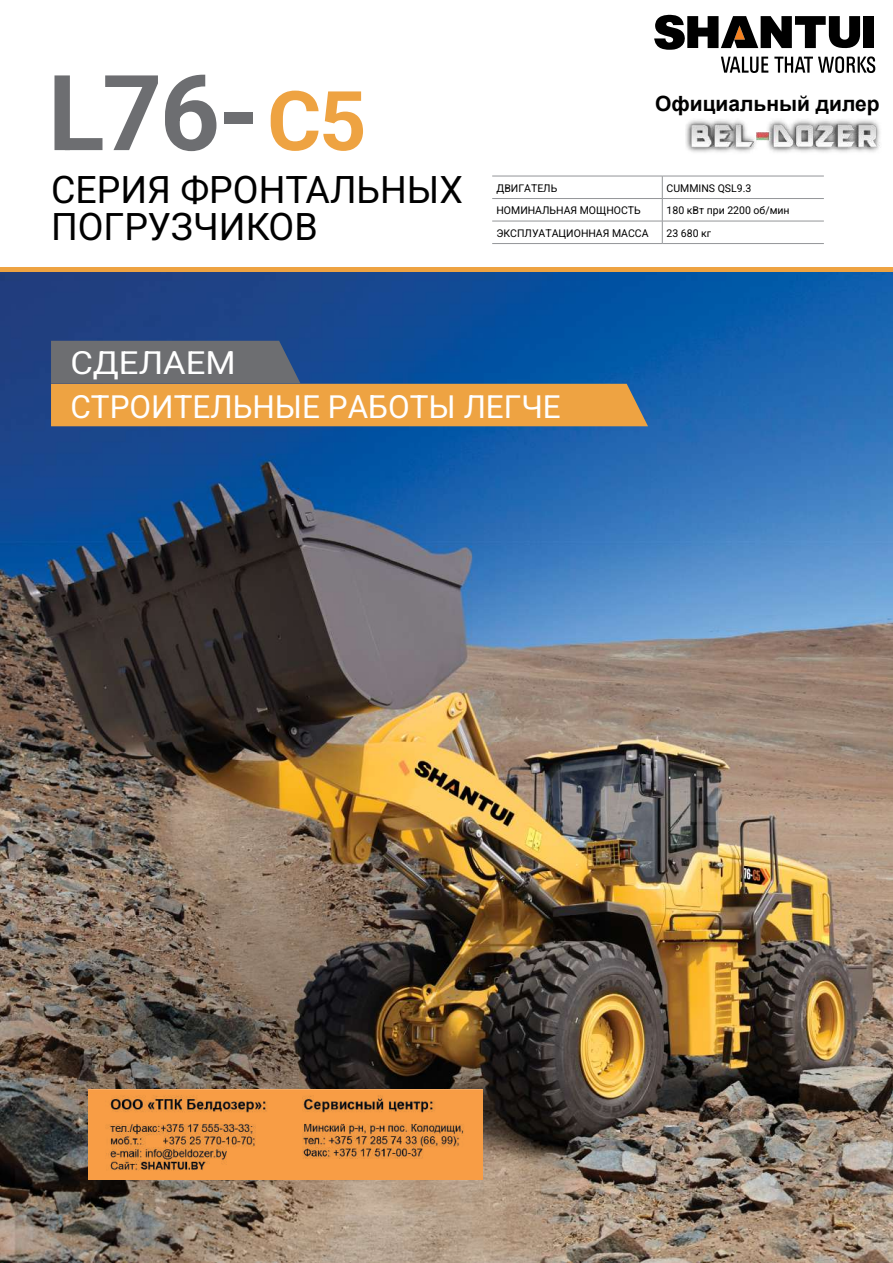
<style>
.page{position:relative;width:893px;height:1263px;background:#fff}
.page>*{position:absolute;margin:0;border:0;box-sizing:border-box;transform-origin:0 0}
.t1{font:105px "Roboto";color:#6d6e71}
.t2{font:37.5px/37.5px "Roboto";color:#000}
.t3{font:31.5px/43.5px "Roboto";color:#fff;scale:1.1 1}
.t4{font:700 21px "Arial";color:#010000}
.t5{font:10.5px "Roboto";color:#000}
.s1{font-size:82.5px;color:#eea342}
</style>
<div class="page">
<svg style="left:721px;top:56px;width:154px;height:17px"></svg>
<div style="left:863px;top:16px;width:11px;height:32px;background:#000"></div>
<svg style="left:654px;top:15px;width:206px;height:35px"></svg>
<img style="left:0;top:272px;width:893px;height:991px">
<hr style="left:492px;top:176px;width:170px;height:1px;background:#939598">
<hr style="left:662px;top:176px;width:162px;height:1px;background:#939598">
<hr style="left:492px;top:198px;width:170px;height:1px;background:#939598">
<hr style="left:662px;top:198px;width:162px;height:1px;background:#939598">
<hr style="left:492px;top:221px;width:170px;height:1px;background:#939598">
<hr style="left:662px;top:221px;width:162px;height:1px;background:#939598">
<svg style="left:662px;top:176px;width:1px;height:67px"></svg>
<hr style="left:492px;top:243px;width:170px;height:1px;background:#939598">
<hr style="left:662px;top:243px;width:162px;height:1px;background:#939598">
<svg style="left:51px;top:341px;width:597px;height:85px;background:#8c7e68"></svg>
<div style="left:0;top:267px;width:893px;height:5px;background:#eea342"></div>
<img style="left:686px;top:119px;width:194px;height:34px">
<img style="left:89px;top:1089px;width:393px;height:90px">
<h1 class="t1" style="left:48px;top:39px;width:320px">L76-<span class="s1">C5</span></h1>
<h2 class="t2" style="left:51px;top:169px;width:413px">СЕРИЯ ФРОНТАЛЬНЫХ<br>ПОГРУЗЧИКОВ</h2>
<p class="t5" style="left:496px;top:180px;width:62px">ДВИГАТЕЛЬ</p>
<p class="t5" style="left:666px;top:180px;width:86px">CUMMINS QSL9.3</p>
<h3 class="t4" style="left:655px;top:90px;width:226px">Официальный дилер</h3>
<p class="t5" style="left:496px;top:203px;width:146px">НОМИНАЛЬНАЯ МОЩНОСТЬ</p>
<p class="t5" style="left:666px;top:203px;width:125px">180 кВт при 2200 об/мин</p>
<p class="t5" style="left:496px;top:225px;width:154px">ЭКСПЛУАТАЦИОННАЯ МАССА</p>
<p class="t5" style="left:666px;top:225px;width:46px">23 680 кг</p>
<h3 class="t3" style="left:70px;top:340px;width:447px">СДЕЛАЕМ<br>СТРОИТЕЛЬНЫЕ РАБОТЫ ЛЕГЧЕ</h3>
</div>
